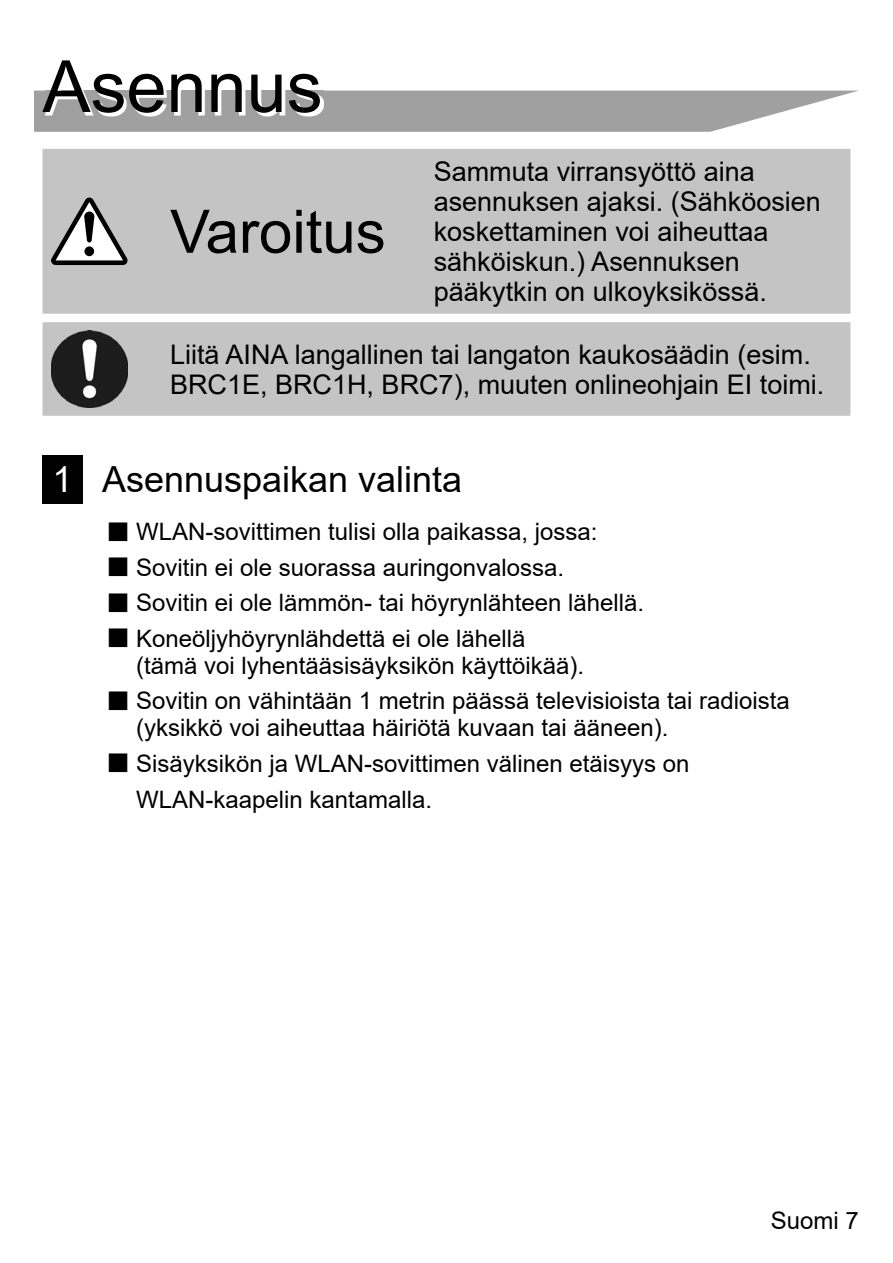
<style>
.page{position:relative;width:893px;height:1263px;background:#fff}
.page>*{position:absolute;margin:0;border:0;box-sizing:border-box;transform-origin:0 0}
.t1{font:72px "Arial";color:#000}
.t2{font:60px "Arial";color:#000}
.t3{font:36px "Arial";color:#000}
.t4{font:27px/30px "Arial";color:#000}
.t5{font:24px/35.4px "Arial";color:#000}
.s1{color:#fff}
</style>
<div class="page">
<svg style="left:34px;top:91px;width:823px;height:41px;background:#ababab"></svg>
<div style="left:43px;top:456px;width:40px;height:48px;background:#000"></div>
<div style="left:43px;top:149px;width:807px;height:165px;background:#c4c4c4"></div>
<svg style="left:51px;top:197px;width:77px;height:68px"></svg>
<div style="left:84px;top:246px;width:10px;height:10px;background:#000;border-radius:50%"></div>
<div style="left:43px;top:322px;width:807px;height:94px;background:#c4c4c4"></div>
<img style="left:51px;top:331px;width:77px;height:76px">
<img style="left:45px;top:90px;width:279px;height:26px">
<h1 class="t1" style="left:43px;top:47px;width:282px">Asennus</h1>
<p class="t4" style="left:434px;top:157px;width:389px">Sammuta virransyöttö aina asennuksen ajaksi. (Sähköosien koskettaminen voi aiheuttaa sähköiskun.) Asennuksen pääkytkin on ulkoyksikössä.</p>
<p class="t4" style="left:170px;top:339px;width:656px">Liitä AINA langallinen tai langaton kaukosäädin (esim.<br>BRC1E, BRC1H, BRC7), muuten onlineohjain EI toimi.</p>
<h2 class="t2" style="left:170px;top:198px;width:217px">Varoitus</h2>
<h3 class="t3" style="left:53px;top:459px;width:411px"><span class="s1">1</span> Asennuspaikan valinta</h3>
<p class="t5" style="left:136px;top:514px;width:510px">WLAN-sovittimen tulisi olla paikassa, jossa:<br>Sovitin ei ole suorassa auringonvalossa.<br>Sovitin ei ole lämmön- tai höyrynlähteen lähellä.<br>Koneöljyhöyrynlähdettä ei ole lähellä</p>
<p class="t5" style="left:136px;top:647px;width:655px">(tämä voi lyhentääsisäyksikön käyttöikää).<br>Sovitin on vähintään 1 metrin päässä televisioista tai radioista</p>
<p class="t5" style="left:136px;top:710px;width:555px">(yksikkö voi aiheuttaa häiriötä kuvaan tai ääneen).<br>Sisäyksikön ja WLAN-sovittimen välinen etäisyys on<br>WLAN-kaapelin kantamalla.</p>
<p class="t5" style="left:771px;top:1203px;width:90px">Suomi 7</p>
</div>
